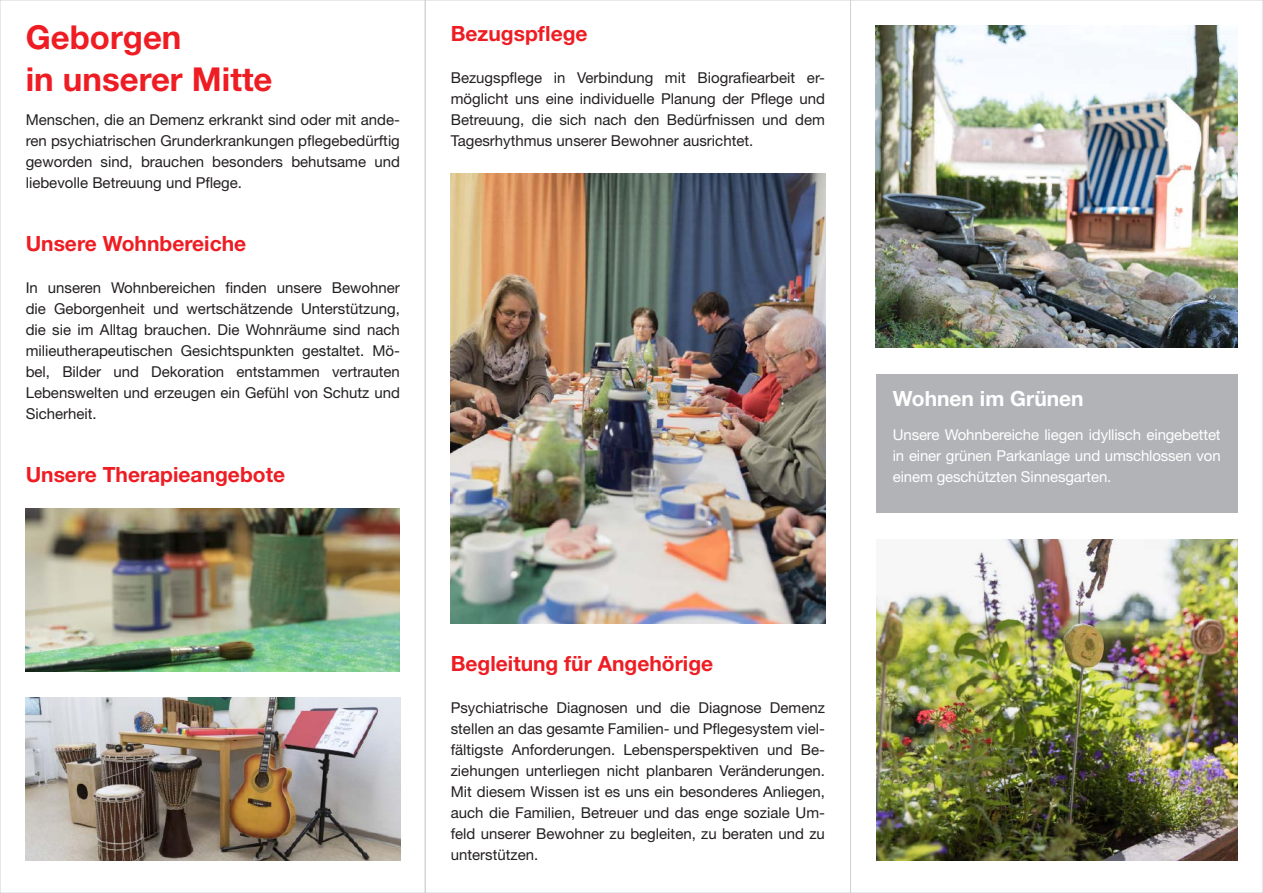
<style>
.page{position:relative;width:1263px;height:893px;background:#fff}
.page>*{position:absolute;margin:0;border:0;box-sizing:border-box;transform-origin:0 0}
.t1{font:700 33px/42px "Helvetica Neue LT Std";color:#ee1d23}
.t2{font:700 21px "Helvetica Neue LT Std";color:#ee1d23}
.t3{font:700 21px "Helvetica Neue LT Std";color:#fff}
.t4{font:15px/21px "Helvetica Neue LT Std";color:#231f20;text-align:justify}
.t5{font:15px/21px "Helvetica Neue LT Std";letter-spacing:-.01em;color:#fff;text-align:justify}
</style>
<div class="page">
<img style="left:451px;top:173px;width:374px;height:450px">
<img style="left:25px;top:509px;width:375px;height:162px">
<img style="left:876px;top:26px;width:362px;height:321px">
<div style="left:876px;top:374px;width:362px;height:139px;background:#b2b3b7"></div>
<img style="left:26px;top:698px;width:374px;height:162px">
<img style="left:876px;top:539px;width:362px;height:321px">
<h1 class="t1" style="left:26px;top:16px;width:248px">Geborgen<br>in unserer Mitte</h1>
<p class="t4" style="left:26px;top:109px;width:376px">Menschen, die an Demenz erkrankt sind oder mit ande&shy;ren psychiatrischen Grunderkrankungen pflegebedürftig geworden sind, brauchen besonders behutsame und liebevolle Betreuung und Pflege.</p>
<h2 class="t2" style="left:26px;top:231px;width:222px">Unsere Wohnbereiche</h2>
<p class="t4" style="left:26px;top:277px;width:376px">In unseren Wohnbereichen finden unsere Bewohner die Geborgenheit und wertschätzende Unterstützung, die sie im Alltag brauchen. Die Wohnräume sind nach milieutherapeutischen Gesichtspunkten gestaltet. Mö&shy;bel, Bilder und Dekoration entstammen vertrauten Lebenswelten und erzeugen ein Gefühl von Schutz und Sicherheit.</p>
<h2 class="t2" style="left:26px;top:462px;width:261px">Unsere Therapieangebote</h2>
<h2 class="t2" style="left:451px;top:21px;width:138px">Bezugspflege</h2>
<p class="t4" style="left:451px;top:67px;width:376px">Bezugspflege in Verbindung mit Biografiearbeit er&shy;möglicht uns eine individuelle Planung der Pflege und Betreuung, die sich nach den Bedürfnissen und dem Tagesrhythmus unserer Bewohner ausrichtet.</p>
<h2 class="t2" style="left:451px;top:651px;width:264px">Begleitung für Angehörige</h2>
<p class="t4" style="left:451px;top:697px;width:376px">Psychiatrische Diagnosen und die Diagnose Demenz stellen an das gesamte Familien- und Pflegesystem viel&shy;fältigste Anforderungen. Lebensperspektiven und Be&shy;ziehungen unterliegen nicht planbaren Veränderungen.<br>Mit diesem Wissen ist es uns ein besonderes Anliegen, auch die Familien, Betreuer und das enge soziale Um&shy;feld unserer Bewohner zu begleiten, zu beraten und zu unterstützen.</p>
<h2 class="t3" style="left:893px;top:385px;width:192px">Wohnen im Grünen</h2>
<p class="t5" style="left:893px;top:424px;width:329px">Unsere Wohnbereiche liegen idyllisch eingebettet in einer grünen Parkanlage und umschlossen von einem geschützten Sinnesgarten.</p>
</div>
